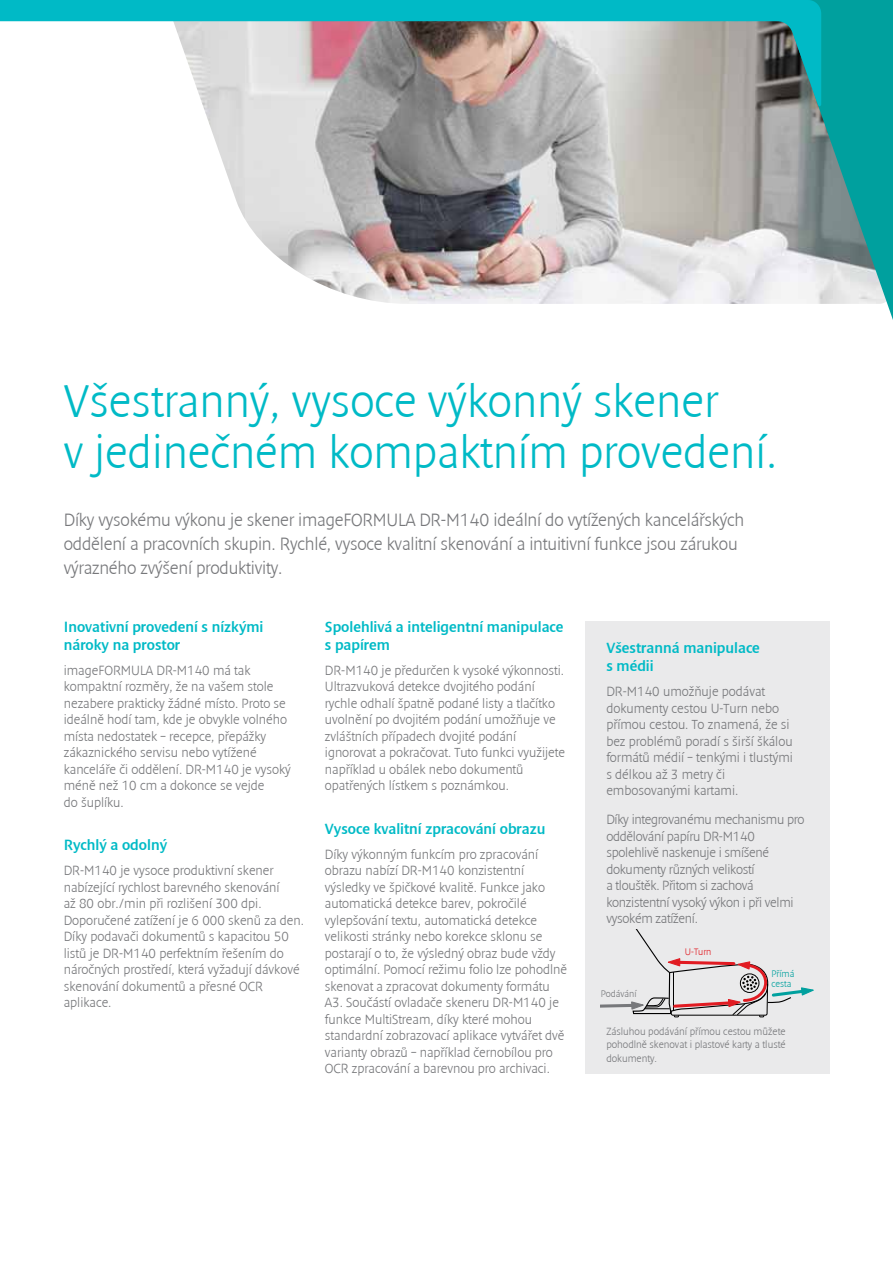
<style>
.page{position:relative;width:893px;height:1263px;background:#fff}
.page>*{position:absolute;margin:0;border:0;box-sizing:border-box;transform-origin:0 0}
.t1{font:46.5px/51px "Denda New Light CE";color:#00bac6}
.t2{font:18px/24px "Denda New Light CE";letter-spacing:-.01em;color:#77787b}
.t3{font:15px/18px "Denda New CE";color:#00bac6}
.t4{font:13.5px/16.5px "Denda New Light CE";color:#77787b}
.t5{font:13.5px/16.5px "Denda New Light CE";letter-spacing:-.02em;color:#77787b}
.t6{font:10.5px/13.5px "Denda New Light CE";color:#77787b;text-align:justify}
.t7{font:9.6px/9.6px "Denda New Light CE";color:#00a09e}
.t8{font:9.6px "Denda New Light CE";color:#77787b}
.t9{font:9.6px "Denda New Light CE";color:#e11b22}
</style>
<div class="page">
<img style="left:203px;top:106px;width:575px;height:198px">
<svg style="left:778px;top:0;width:115px;height:320px;background:#5aaaaa"></svg>
<svg style="left:0;top:0;width:821px;height:106px"></svg>
<div style="left:585px;top:621px;width:244px;height:452px;background:#eaeaeb"></div>
<svg style="left:601px;top:930px;width:213px;height:88px"></svg>
<h1 class="t1" style="left:64px;top:375px;width:715px">Všestranný, vysoce výkonný skener<br>v jedinečném kompaktním provedení.</h1>
<h2 class="t2" style="left:64px;top:508px;width:682px">Díky vysokému výkonu je skener imageFORMULA DR-M140 ideální do vytížených kancelářských oddělení a pracovních skupin. Rychlé, vysoce kvalitní skenování a intuitivní funkce jsou zárukou výrazného zvýšení produktivity.</h2>
<p class="t3" style="left:64px;top:618px;width:201px">Inovativní provedení s nízkými nároky na prostor</p>
<p class="t4" style="left:64px;top:662px;width:229px">imageFORMULA DR-M140 má tak kompaktní rozměry, že na vašem stole nezabere prakticky žádné místo. Proto se ideálně hodí tam, kde je obvykle volného místa nedostatek – recepce, přepážky zákaznického servisu nebo vytížené kanceláře či oddělení. DR-M140 je vysoký méně než 10 cm a dokonce se vejde<br>do šuplíku.</p>
<p class="t3" style="left:64px;top:837px;width:105px">Rychlý a odolný</p>
<p class="t4" style="left:64px;top:863px;width:242px">DR-M140 je vysoce produktivní skener nabízející rychlost barevného skenování<br>až 80 obr./min při rozlišení 300 dpi.<br>Doporučené zatížení je 6 000 skenů za den.<br>Díky podavači dokumentů s kapacitou 50 listů je DR-M140 perfektním řešením do náročných prostředí, která vyžadují dávkové skenování dokumentů a přesné OCR aplikace.</p>
<p class="t3" style="left:325px;top:618px;width:240px">Spolehlivá a inteligentní manipulace s papírem</p>
<p class="t4" style="left:325px;top:662px;width:242px">DR-M140 je předurčen k vysoké výkonnosti.<br>Ultrazvuková detekce dvojitého podání rychle odhalí špatně podané listy a tlačítko uvolnění po dvojitém podání umožňuje ve zvláštních případech dvojité podání ignorovat a pokračovat. Tuto funkci využijete například u obálek nebo dokumentů opatřených lístkem s poznámkou.</p>
<p class="t3" style="left:325px;top:820px;width:222px">Vysoce kvalitní zpracování obrazu</p>
<p class="t4" style="left:325px;top:846px;width:244px">Díky výkonným funkcím pro zpracování obrazu nabízí DR-M140 konzistentní výsledky ve špičkové kvalitě. Funkce jako automatická detekce barev, pokročilé vylepšování textu, automatická detekce velikosti stránky nebo korekce sklonu se postarají o to, že výsledný obraz bude vždy optimální. Pomocí režimu folio lze pohodlně skenovat a zpracovat dokumenty formátu A3. Součástí ovladače skeneru DR-M140 je funkce MultiStream, díky které mohou standardní zobrazovací aplikace vytvářet dvě varianty obrazů – například černobílou pro OCR zpracování a barevnou pro archivaci.</p>
<p class="t3" style="left:606px;top:639px;width:155px">Všestranná manipulace s médii</p>
<p class="t4" style="left:606px;top:683px;width:188px">DR-M140 umožňuje podávat dokumenty cestou U-Turn nebo přímou cestou. To znamená, že si bez problémů poradí s širší škálou formátů médií – tenkými i tlustými s délkou až 3 metry či embosovanými kartami.</p>
<p class="t5" style="left:606px;top:812px;width:200px">Díky integrovanému mechanismu pro oddělování papíru DR-M140 spolehlivě naskenuje i smíšené dokumenty různých velikostí<br>a tlouštěk. Přitom si zachová konzistentní vysoký výkon i při velmi vysokém zatížení.</p>
<p class="t9" style="left:685px;top:946px;width:28px">U-Turn</p>
<p class="t7" style="left:771px;top:969px;width:24px">Přímá cesta</p>
<p class="t8" style="left:601px;top:988px;width:37px">Podávání</p>
<p class="t6" style="left:606px;top:1024px;width:181px">Zásluhou podávání přímou cestou můžete pohodlně skenovat i plastové karty a tlusté dokumenty.</p>
</div>
